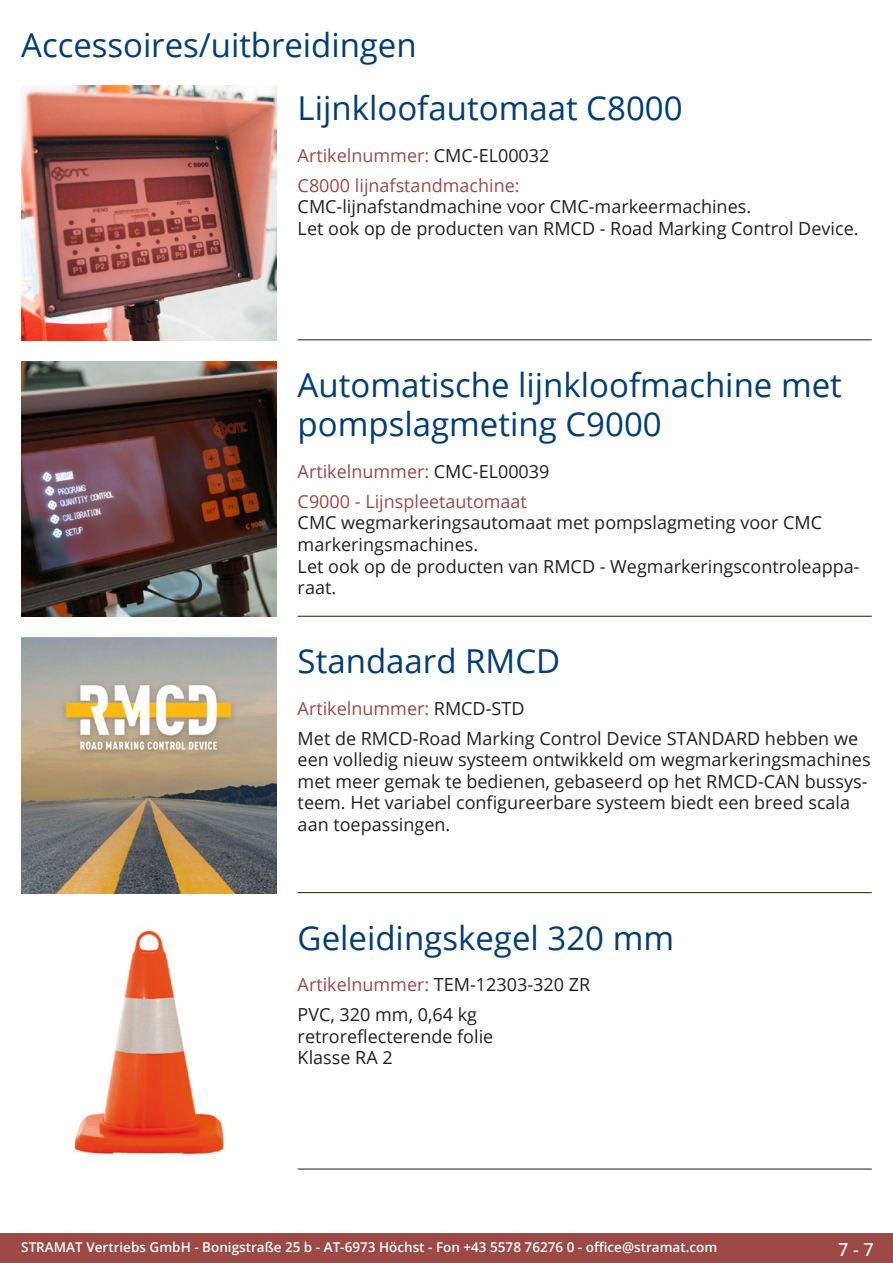
<style>
.page{position:relative;width:893px;height:1263px;background:#fff}
.page>*{position:absolute;margin:0;border:0;box-sizing:border-box;transform-origin:0 0}
.Produkttitel{font:33px/39.6px "Open Sans";color:#003d78}
.RastTitel{font:33px "Open Sans";color:#003d78}
.Beschreibung_Text{font:18px/21.6px "Open Sans";color:#231f20}
.TechDaten_Überschrif{font:18px "Open Sans";color:#9c4948}
.TechDaten_Überschrif-2{font:18px "Open Sans";color:#231f20}
.t1{font:500 18px "Open Sans";color:#fff}
.t2{font:600 13.5px "Open Sans";color:#fff}
.s1{color:#231f20}
.s2{color:#9c4948}
</style>
<div class="page">
<div style="left:0;top:1233px;width:893px;height:30px;background:#9c4948"></div>
<hr style="left:298px;top:340px;width:574px;height:1px;background:#201d08">
<hr style="left:298px;top:616px;width:574px;height:1px;background:#201d08">
<hr style="left:298px;top:892px;width:574px;height:1px;background:#201d08">
<hr style="left:298px;top:1169px;width:574px;height:1px;background:#201d08">
<img style="left:21px;top:85px;width:255px;height:255px">
<img style="left:21px;top:361px;width:255px;height:256px">
<img style="left:21px;top:638px;width:255px;height:255px">
<img style="left:74px;top:930px;width:150px;height:225px">
<p class="RastTitel" style="left:21px;top:22px;width:397px">Accessoires/uitbreidingen</p>
<p class="Produkttitel" style="left:298px;top:88px;width:386px">Lijnkloofautomaat C8000</p>
<p class="TechDaten_Überschrif" style="left:298px;top:143px;width:253px">Artikelnummer: <span class="s1">CMC-EL00032</span></p>
<p class="Beschreibung_Text" style="left:298px;top:174px;width:562px"><span class="s2">C8000 lijnafstandmachine:<br></span>CMC-lijnafstandmachine voor CMC-markeermachines.<br>Let ook op de producten van RMCD - Road Marking Control Device.</p>
<p class="Produkttitel" style="left:298px;top:364px;width:546px">Automatische lijnkloofmachine met pompslagmeting C9000</p>
<p class="TechDaten_Überschrif" style="left:298px;top:459px;width:253px">Artikelnummer: <span class="s1">CMC-EL00039</span></p>
<p class="Beschreibung_Text" style="left:298px;top:490px;width:562px"><span class="s2">C9000 - Lijnspleetautomaat<br></span>CMC wegmarkeringsautomaat met pompslagmeting voor CMC markeringsmachines.<br>Let ook op de producten van RMCD - Wegmarkeringscontroleappa&shy;raat.</p>
<p class="Produkttitel" style="left:298px;top:640px;width:264px">Standaard RMCD</p>
<p class="TechDaten_Überschrif" style="left:298px;top:696px;width:228px">Artikelnummer: <span class="s1">RMCD-STD</span></p>
<p class="Beschreibung_Text" style="left:298px;top:727px;width:574px">Met de RMCD-Road Marking Control Device STANDARD hebben we een volledig nieuw systeem ontwikkeld om wegmarkeringsmachines met meer gemak te bedienen, gebaseerd op het RMCD-CAN bussys&shy;teem. Het variabel configureerbare systeem biedt een breed scala aan toepassingen.</p>
<p class="Produkttitel" style="left:298px;top:917px;width:378px">Geleidingskegel 320 mm</p>
<p class="TechDaten_Überschrif-2" style="left:298px;top:972px;width:294px"><span class="s2">Artikelnummer:</span> TEM-12303-320 ZR</p>
<p class="Beschreibung_Text" style="left:298px;top:1003px;width:197px">PVC, 320 mm, 0,64 kg retroreflecterende folie<br>Klasse RA 2</p>
<p class="t2" style="left:21px;top:1238px;width:698px">STRAMAT Vertriebs GmbH - Bonigstraße 25 b - AT-6973 Höchst - Fon +43 5578 76276 0 - office@stramat.com</p>
<p class="t1" style="left:838px;top:1237px;width:37px">7 - 7</p>
</div>
